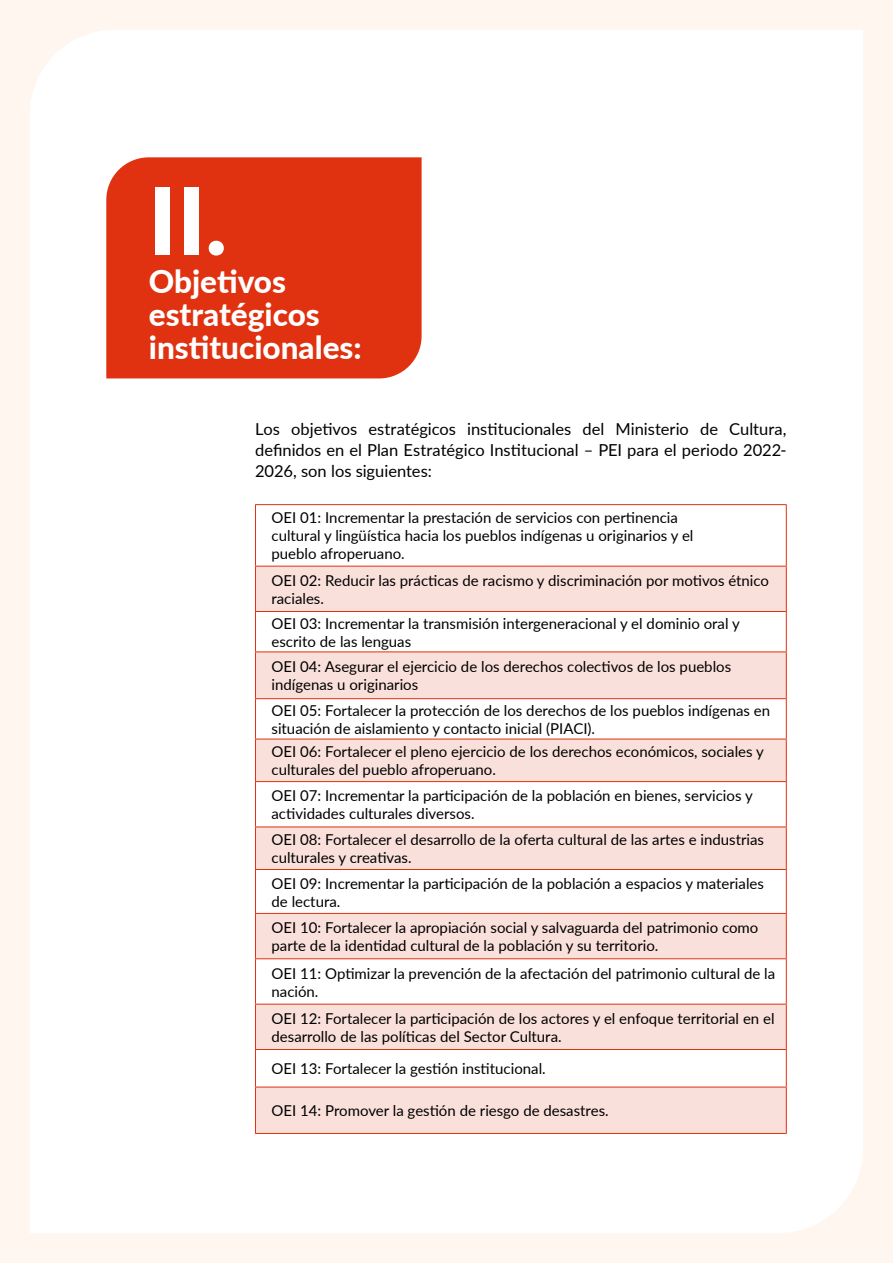
<style>
.page{position:relative;width:893px;height:1263px;background:#fff6ef}
.page>*{position:absolute;margin:0;border:0;box-sizing:border-box;transform-origin:0 0}
.t1{font:800 93px "Lato";color:#fff}
.t2{font:800 31.5px/33px "Lato";color:#fff}
.t3{font:16.5px/21px "Lato";color:#000;text-align:justify}
.t4{font:15px/18px "Lato";color:#000}
</style>
<div class="page">
<div style="left:30px;top:30px;width:833px;height:1203px;background:#fff"></div>
<svg style="left:256px;top:567px;width:530px;height:566px;fill:#fae0db"></svg>
<svg style="left:256px;top:782px;width:530px;height:305px;fill:#fff"></svg>
<hr style="left:255px;top:504px;width:532px;height:1px;background:#e03210">
<hr style="left:255px;top:505px;width:1px;height:61px;background:#e03210">
<hr style="left:786px;top:505px;width:1px;height:61px;background:#e03210">
<hr style="left:255px;top:566px;width:532px;height:1px;background:#e03210">
<hr style="left:255px;top:566px;width:1px;height:45px;background:#e03210">
<hr style="left:786px;top:566px;width:1px;height:45px;background:#e03210">
<hr style="left:255px;top:611px;width:532px;height:1px;background:#e03210">
<hr style="left:255px;top:612px;width:1px;height:39px;background:#e03210">
<hr style="left:786px;top:612px;width:1px;height:39px;background:#e03210">
<hr style="left:255px;top:651px;width:532px;height:1px;background:#e03210">
<hr style="left:255px;top:652px;width:1px;height:46px;background:#e03210">
<hr style="left:786px;top:652px;width:1px;height:46px;background:#e03210">
<hr style="left:255px;top:698px;width:532px;height:1px;background:#e03210">
<hr style="left:255px;top:699px;width:1px;height:40px;background:#e03210">
<hr style="left:786px;top:699px;width:1px;height:40px;background:#e03210">
<hr style="left:255px;top:739px;width:532px;height:1px;background:#e03210">
<hr style="left:255px;top:739px;width:1px;height:42px;background:#e03210">
<hr style="left:786px;top:739px;width:1px;height:42px;background:#e03210">
<hr style="left:255px;top:781px;width:532px;height:1px;background:#e03210">
<hr style="left:255px;top:782px;width:1px;height:44px;background:#e03210">
<hr style="left:786px;top:782px;width:1px;height:44px;background:#e03210">
<hr style="left:255px;top:826px;width:532px;height:1px;background:#e03210">
<hr style="left:255px;top:827px;width:1px;height:42px;background:#e03210">
<hr style="left:786px;top:827px;width:1px;height:42px;background:#e03210">
<hr style="left:255px;top:869px;width:532px;height:1px;background:#e03210">
<hr style="left:255px;top:870px;width:1px;height:43px;background:#e03210">
<hr style="left:786px;top:870px;width:1px;height:43px;background:#e03210">
<hr style="left:255px;top:913px;width:532px;height:1px;background:#e03210">
<hr style="left:255px;top:914px;width:1px;height:44px;background:#e03210">
<hr style="left:786px;top:914px;width:1px;height:44px;background:#e03210">
<hr style="left:255px;top:958px;width:532px;height:1px;background:#e03210">
<hr style="left:255px;top:959px;width:1px;height:45px;background:#e03210">
<hr style="left:786px;top:959px;width:1px;height:45px;background:#e03210">
<hr style="left:255px;top:1004px;width:532px;height:1px;background:#e03210">
<hr style="left:255px;top:1004px;width:1px;height:45px;background:#e03210">
<hr style="left:786px;top:1004px;width:1px;height:45px;background:#e03210">
<hr style="left:255px;top:1049px;width:532px;height:1px;background:#e03210">
<hr style="left:255px;top:1050px;width:1px;height:37px;background:#e03210">
<hr style="left:786px;top:1050px;width:1px;height:37px;background:#e03210">
<hr style="left:255px;top:1087px;width:532px;height:1px;background:#e03210">
<hr style="left:255px;top:1087px;width:1px;height:46px;background:#e03210">
<hr style="left:786px;top:1087px;width:1px;height:46px;background:#e03210">
<hr style="left:255px;top:1133px;width:532px;height:1px;background:#e03210">
<div style="left:106px;top:157px;width:316px;height:221px;background:#e03210"></div>
<h1 class="t1" style="left:149px;top:152px;width:80px">II.</h1>
<h2 class="t2" style="left:149px;top:263px;width:214px">Objetivos estratégicos institucionales:</h2>
<p class="t3" style="left:255px;top:418px;width:533px">Los objetivos estratégicos institucionales del Ministerio de Cultura, definidos en el Plan Estratégico Institucional – PEI para el periodo 2022- 2026, son los siguientes:</p>
<p class="t4" style="left:271px;top:508px;width:423px">OEI 01: Incrementar la prestación de servicios con pertinencia cultural y lingüística hacia los pueblos indígenas u originarios y el pueblo afroperuano.</p>
<p class="t4" style="left:271px;top:571px;width:499px">OEI 02: Reducir las prácticas de racismo y discriminación por motivos étnico raciales.</p>
<p class="t4" style="left:271px;top:614px;width:470px">OEI 03: Incrementar la transmisión intergeneracional y el dominio oral y escrito de las lenguas</p>
<p class="t4" style="left:271px;top:657px;width:461px">OEI 04: Asegurar el ejercicio de los derechos colectivos de los pueblos indígenas u originarios</p>
<p class="t4" style="left:271px;top:701px;width:500px">OEI 05: Fortalecer la protección de los derechos de los pueblos indígenas en situación de aislamiento y contacto inicial (PIACI).</p>
<p class="t4" style="left:271px;top:742px;width:494px">OEI 06: Fortalecer el pleno ejercicio de los derechos económicos, sociales y culturales del pueblo afroperuano.</p>
<p class="t4" style="left:271px;top:786px;width:483px">OEI 07: Incrementar la participación de la población en bienes, servicios y actividades culturales diversos.</p>
<p class="t4" style="left:271px;top:830px;width:494px">OEI 08: Fortalecer el desarrollo de la oferta cultural de las artes e industrias culturales y creativas.</p>
<p class="t4" style="left:271px;top:873px;width:494px">OEI 09: Incrementar la participación de la población a espacios y materiales de lectura.</p>
<p class="t4" style="left:271px;top:918px;width:488px">OEI 10: Fortalecer la apropiación social y salvaguarda del patrimonio como parte de la identidad cultural de la población y su territorio.</p>
<p class="t4" style="left:271px;top:963px;width:505px">OEI 11: Optimizar la prevención de la afectación del patrimonio cultural de la nación.</p>
<p class="t4" style="left:271px;top:1009px;width:505px">OEI 12: Fortalecer la participación de los actores y el enfoque territorial en el desarrollo de las políticas del Sector Cultura.</p>
<p class="t4" style="left:271px;top:1059px;width:276px">OEI 13: Fortalecer la gestión institucional.</p>
<p class="t4" style="left:271px;top:1101px;width:339px">OEI 14: Promover la gestión de riesgo de desastres.</p>
</div>
